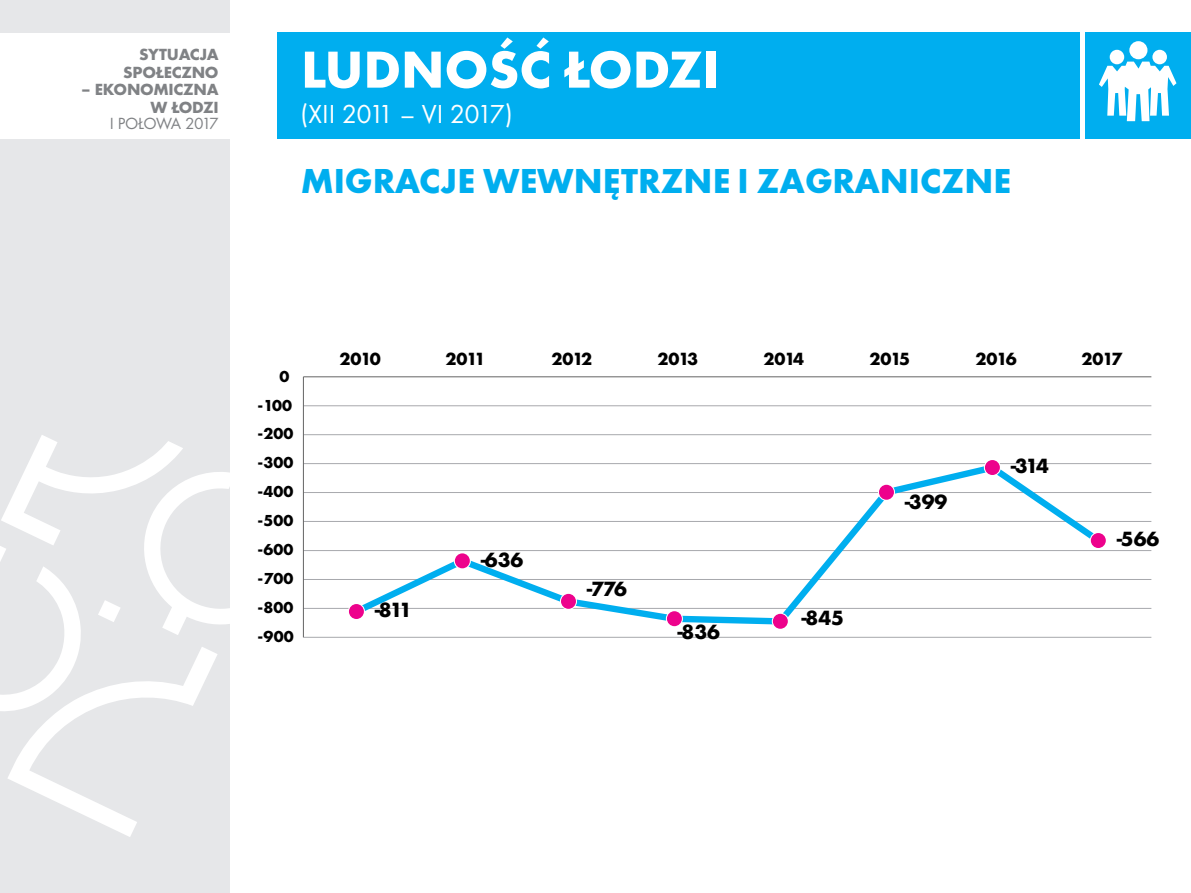
<style>
.page{position:relative;width:1191px;height:893px;background:#fff}
.page>*{position:absolute;margin:0;border:0;box-sizing:border-box;transform-origin:0 0}
.t1{font:700 54px "Futura PT Bold";color:#fff}
.t2{font:700 36px "Futura PT Bold";color:#00aeef}
.t3{font:27px "Futura PT Book";letter-spacing:-.025em;color:#fff}
.t4{font:700 21.45px "Futura PT Bold";color:#000}
.t5{font:700 18.3px "Futura PT Bold";letter-spacing:-.065em;color:#000}
.t6{font:700 16.8px/17.4px "Futura PT Bold";letter-spacing:-.015em;color:#808285;text-align:right}
.t7{font:16.8px "Futura PT Book";letter-spacing:-.045em;color:#808285}
.t8{font:700 16.5px "Futura PT Bold";color:#000}
</style>
<div class="page">
<hr style="left:303px;top:637px;width:848px;height:1px;background:#a8a9ad">
<hr style="left:303px;top:608px;width:848px;height:1px;background:#a8a9ad">
<hr style="left:303px;top:579px;width:848px;height:1px;background:#a8a9ad">
<hr style="left:303px;top:550px;width:848px;height:1px;background:#a8a9ad">
<hr style="left:303px;top:521px;width:848px;height:1px;background:#a8a9ad">
<hr style="left:303px;top:492px;width:848px;height:1px;background:#a8a9ad">
<hr style="left:303px;top:463px;width:848px;height:1px;background:#a8a9ad">
<hr style="left:303px;top:434px;width:848px;height:1px;background:#a8a9ad">
<hr style="left:303px;top:405px;width:848px;height:1px;background:#a8a9ad">
<hr style="left:303px;top:377px;width:1px;height:260px;background:#646464">
<hr style="left:303px;top:376px;width:848px;height:1px;background:#646464">
<svg style="left:348px;top:462px;width:758px;height:163px"></svg>
<div style="left:348px;top:603px;width:17px;height:17px;border:2px solid #fff;border-radius:50%"></div>
<div style="left:349px;top:604px;width:15px;height:15px;background:#ed028c;border-radius:50%"></div>
<div style="left:454px;top:552px;width:17px;height:17px;border:2px solid #fff;border-radius:50%"></div>
<div style="left:455px;top:553px;width:15px;height:15px;background:#ed028c;border-radius:50%"></div>
<div style="left:560px;top:593px;width:17px;height:17px;border:2px solid #fff;border-radius:50%"></div>
<div style="left:561px;top:594px;width:15px;height:15px;background:#ed028c;border-radius:50%"></div>
<div style="left:666px;top:610px;width:17px;height:17px;border:2px solid #fff;border-radius:50%"></div>
<div style="left:667px;top:611px;width:15px;height:15px;background:#ed028c;border-radius:50%"></div>
<div style="left:772px;top:613px;width:17px;height:17px;border:2px solid #fff;border-radius:50%"></div>
<div style="left:773px;top:614px;width:15px;height:15px;background:#ed028c;border-radius:50%"></div>
<div style="left:878px;top:484px;width:17px;height:17px;border:2px solid #fff;border-radius:50%"></div>
<div style="left:879px;top:485px;width:15px;height:15px;background:#ed028c;border-radius:50%"></div>
<div style="left:983px;top:459px;width:18px;height:17px;border:2px solid #fff;border-radius:50%"></div>
<div style="left:985px;top:460px;width:15px;height:15px;background:#ed028c;border-radius:50%"></div>
<div style="left:1089px;top:532px;width:17px;height:17px;border:2px solid #fff;border-radius:50%"></div>
<div style="left:1090px;top:533px;width:15px;height:15px;background:#ed028c;border-radius:50%"></div>
<div style="left:277px;top:32px;width:802px;height:107px;background:#00aeef"></div>
<div style="left:1084px;top:32px;width:107px;height:107px;background:#00aeef"></div>
<svg style="left:1099px;top:41px;width:77px;height:80px"></svg>
<div style="left:0;top:0;width:229px;height:893px;background:#e6e7e9"></div>
<svg style="left:0;top:435px;width:229px;height:402px"></svg>
<div style="left:0;top:34px;width:231px;height:105px;background:#fff"></div>
<p class="t6" style="left:123px;top:47px;width:97px">SYTUACJA<br>SPOŁECZNO</p>
<p class="t6" style="left:81px;top:82px;width:139px">– EKONOMICZNA<br>W ŁODZI</p>
<p class="t7" style="left:110px;top:117px;width:110px">I POŁOWA 2017</p>
<h1 class="t1" style="left:301px;top:48px;width:419px">LUDNOŚĆ ŁODZI</h1>
<h3 class="t3" style="left:301px;top:103px;width:214px">(XII 2011 – VI 2017)</h3>
<h2 class="t2" style="left:301px;top:167px;width:711px">MIGRACJE WEWNĘTRZNE I ZAGRANICZNE</h2>
<p class="t8" style="left:279px;top:370px;width:11px">0</p>
<p class="t8" style="left:258px;top:398px;width:36px">-100</p>
<p class="t8" style="left:258px;top:427px;width:37px">-200</p>
<p class="t8" style="left:258px;top:456px;width:37px">-300</p>
<p class="t8" style="left:258px;top:485px;width:37px">-400</p>
<p class="t8" style="left:258px;top:514px;width:37px">-500</p>
<p class="t8" style="left:258px;top:543px;width:37px">-600</p>
<p class="t8" style="left:258px;top:572px;width:37px">-700</p>
<p class="t8" style="left:258px;top:601px;width:37px">-800</p>
<p class="t8" style="left:258px;top:630px;width:38px">-900</p>
<p class="t5" style="left:339px;top:352px;width:43px">2010</p>
<p class="t5" style="left:445px;top:352px;width:41px">2011</p>
<p class="t5" style="left:551px;top:352px;width:42px">2012</p>
<p class="t5" style="left:657px;top:352px;width:42px">2013</p>
<p class="t5" style="left:763px;top:352px;width:42px">2014</p>
<p class="t5" style="left:869px;top:352px;width:42px">2015</p>
<p class="t5" style="left:975px;top:352px;width:43px">2016</p>
<p class="t5" style="left:1081px;top:352px;width:42px">2017</p>
<h3 class="t4" style="left:374px;top:601px;width:40px">-811</h3>
<h3 class="t4" style="left:480px;top:551px;width:45px">-636</h3>
<h3 class="t4" style="left:586px;top:580px;width:43px">-776</h3>
<h3 class="t4" style="left:676px;top:623px;width:45px">-836</h3>
<h3 class="t4" style="left:800px;top:610px;width:45px">-845</h3>
<h3 class="t4" style="left:904px;top:494px;width:45px">-399</h3>
<h3 class="t4" style="left:1010px;top:458px;width:40px">-314</h3>
<h3 class="t4" style="left:1116px;top:531px;width:45px">-566</h3>
</div>
